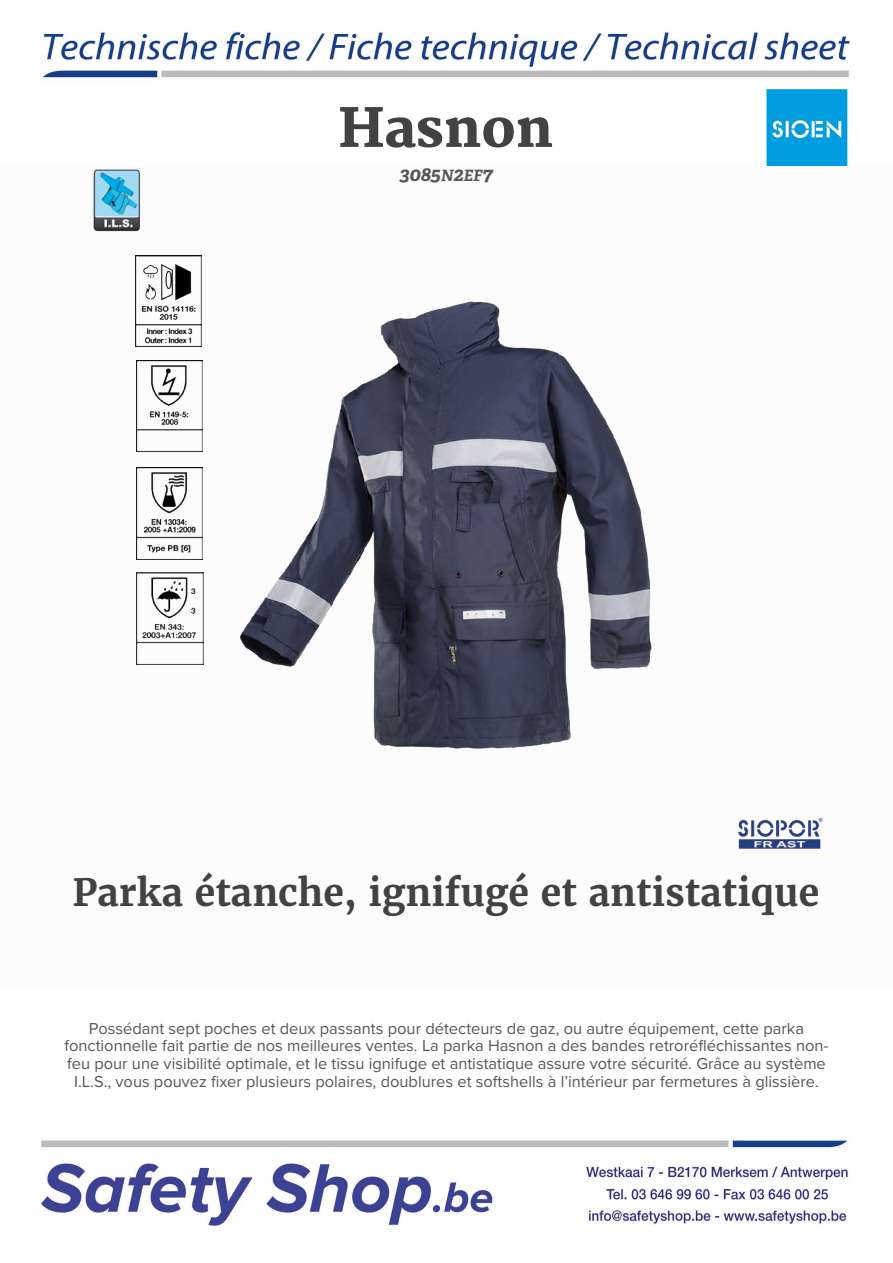
<style>
.page{position:relative;width:893px;height:1263px;background:#fff}
.page>*{position:absolute;margin:0;border:0;box-sizing:border-box;transform-origin:0 0}
.t1{font:800 52.5px "Merriweather";color:#424243}
.t2{font:700 37.5px "Merriweather";color:#424243}
.t3{font:italic 700 19.5px "Adelle PE";color:#575756}
.t4{font:16.5px/17.9px "Proxima Nova";color:#575756;text-align:center}
.s1{font-size:15.6px}
</style>
<div class="page">
<img style="left:40px;top:31px;width:810px;height:1195px">
<div style="left:0;top:167px;width:893px;height:820px;background:#fcfcfc"></div>
<img style="left:91px;top:165px;width:52px;height:67px">
<img style="left:738px;top:817px;width:85px;height:32px">
<img style="left:136px;top:255px;width:66px;height:91px">
<img style="left:136px;top:360px;width:66px;height:91px">
<img style="left:137px;top:468px;width:66px;height:91px">
<img style="left:137px;top:573px;width:66px;height:91px">
<img style="left:240px;top:301px;width:412px;height:448px">
<h1 class="t1" style="left:339px;top:98px;width:216px">Hasnon</h1>
<p class="t3" style="left:399px;top:160px;width:95px">3085<span class="s1">N</span>2<span class="s1">EF</span>7</p>
<h2 class="t2" style="left:72px;top:868px;width:748px">Parka étanche, ignifugé et antistatique</h2>
<p class="t4" style="left:64px;top:1018px;width:766px">Possédant sept poches et deux passants pour détecteurs de gaz, ou autre équipement, cette parka fonctionnelle fait partie de nos meilleures ventes. La parka Hasnon a des bandes retroréfléchissantes non&shy;feu pour une visibilité optimale, et le tissu ignifuge et antistatique assure votre sécurité. Grâce au système I.L.S., vous pouvez fixer plusieurs polaires, doublures et softshells à l’intérieur par fermetures à glissière.</p>
</div>
